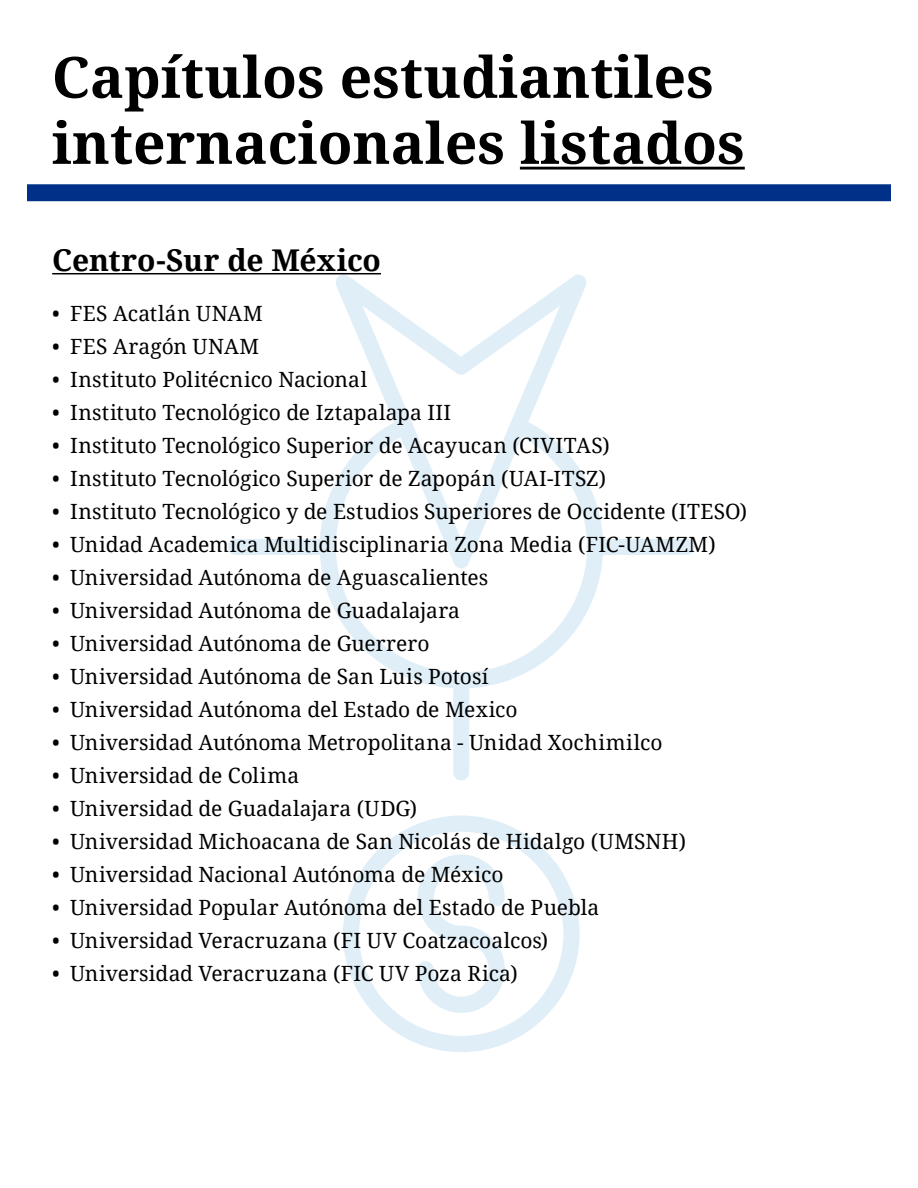
<style>
.page{position:relative;width:918px;height:1188px;background:#fff}
.page>*{position:absolute;margin:0;border:0;box-sizing:border-box;transform-origin:0 0}
.t1{font:700 57px/66px "Droid Serif";color:#000}
.t2{font:700 56.4px "Droid Serif";color:#000}
.t3{font:700 30px "Droid Serif";letter-spacing:-.005em;color:#000}
.t4{font:21px "Droid Serif";color:#000}
</style>
<div class="page">
<hr style="left:520px;top:167px;width:225px;height:3px;background:#000">
<div style="left:27px;top:184px;width:864px;height:17px;background:#003087"></div>
<svg style="left:320px;top:482px;width:283px;height:206px"></svg>
<div style="left:453px;top:672px;width:16px;height:108px;background:#dfeef7;border-radius:8px"></div>
<div style="left:587px;top:539px;width:108px;height:16px;background:#dfeef7;border-radius:8px"></div>
<div style="left:228px;top:539px;width:108px;height:16px;background:#dfeef7;border-radius:8px"></div>
<svg style="left:335px;top:274px;width:252px;height:294px"></svg>
<svg style="left:343px;top:815px;width:237px;height:237px"></svg>
<svg style="left:417px;top:855px;width:88px;height:158px"></svg>
<hr style="left:52px;top:273px;width:329px;height:1px;background:#000">
<h1 class="t1" style="left:52px;top:43px;width:695px">Capítulos estudiantiles internacionales listados</h1>
<h2 class="t2" style="left:53px;top:78px;width:787px">Documents in the ACI Store</h2>
<h3 class="t3" style="left:52px;top:240px;width:330px">Centro-Sur de México</h3>
<p class="t4" style="left:52px;top:299px;width:212px">• FES Acatlán UNAM</p>
<p class="t4" style="left:52px;top:332px;width:209px">• FES Aragón UNAM</p>
<p class="t4" style="left:52px;top:365px;width:317px">• Instituto Politécnico Nacional</p>
<p class="t4" style="left:52px;top:398px;width:401px">• Instituto Tecnológico de Iztapalapa III</p>
<p class="t4" style="left:52px;top:431px;width:559px">• Instituto Tecnológico Superior de Acayucan (CIVITAS)</p>
<p class="t4" style="left:52px;top:464px;width:556px">• Instituto Tecnológico Superior de Zapopán (UAI-ITSZ)</p>
<p class="t4" style="left:52px;top:497px;width:697px">• Instituto Tecnológico y de Estudios Superiores de Occidente (ITESO)</p>
<p class="t4" style="left:52px;top:530px;width:665px">• Unidad Academica Multidisciplinaria Zona Media (FIC-UAMZM)</p>
<p class="t4" style="left:52px;top:563px;width:438px">• Universidad Autónoma de Aguascalientes</p>
<p class="t4" style="left:52px;top:596px;width:409px">• Universidad Autónoma de Guadalajara</p>
<p class="t4" style="left:52px;top:629px;width:379px">• Universidad Autónoma de Guerrero</p>
<p class="t4" style="left:52px;top:662px;width:438px">• Universidad Autónoma de San Luis Potosí</p>
<p class="t4" style="left:52px;top:695px;width:467px">• Universidad Autónoma del Estado de Mexico</p>
<p class="t4" style="left:52px;top:728px;width:612px">• Universidad Autónoma Metropolitana - Unidad Xochimilco</p>
<p class="t4" style="left:52px;top:761px;width:248px">• Universidad de Colima</p>
<p class="t4" style="left:52px;top:794px;width:367px">• Universidad de Guadalajara (UDG)</p>
<p class="t4" style="left:52px;top:827px;width:636px">• Universidad Michoacana de San Nicolás de Hidalgo (UMSNH)</p>
<p class="t4" style="left:52px;top:860px;width:453px">• Universidad Nacional Autónoma de México</p>
<p class="t4" style="left:52px;top:893px;width:549px">• Universidad Popular Autónoma del Estado de Puebla</p>
<p class="t4" style="left:52px;top:926px;width:498px">• Universidad Veracruzana (FI UV Coatzacoalcos)</p>
<p class="t4" style="left:52px;top:959px;width:467px">• Universidad Veracruzana (FIC UV Poza Rica)</p>
</div>
